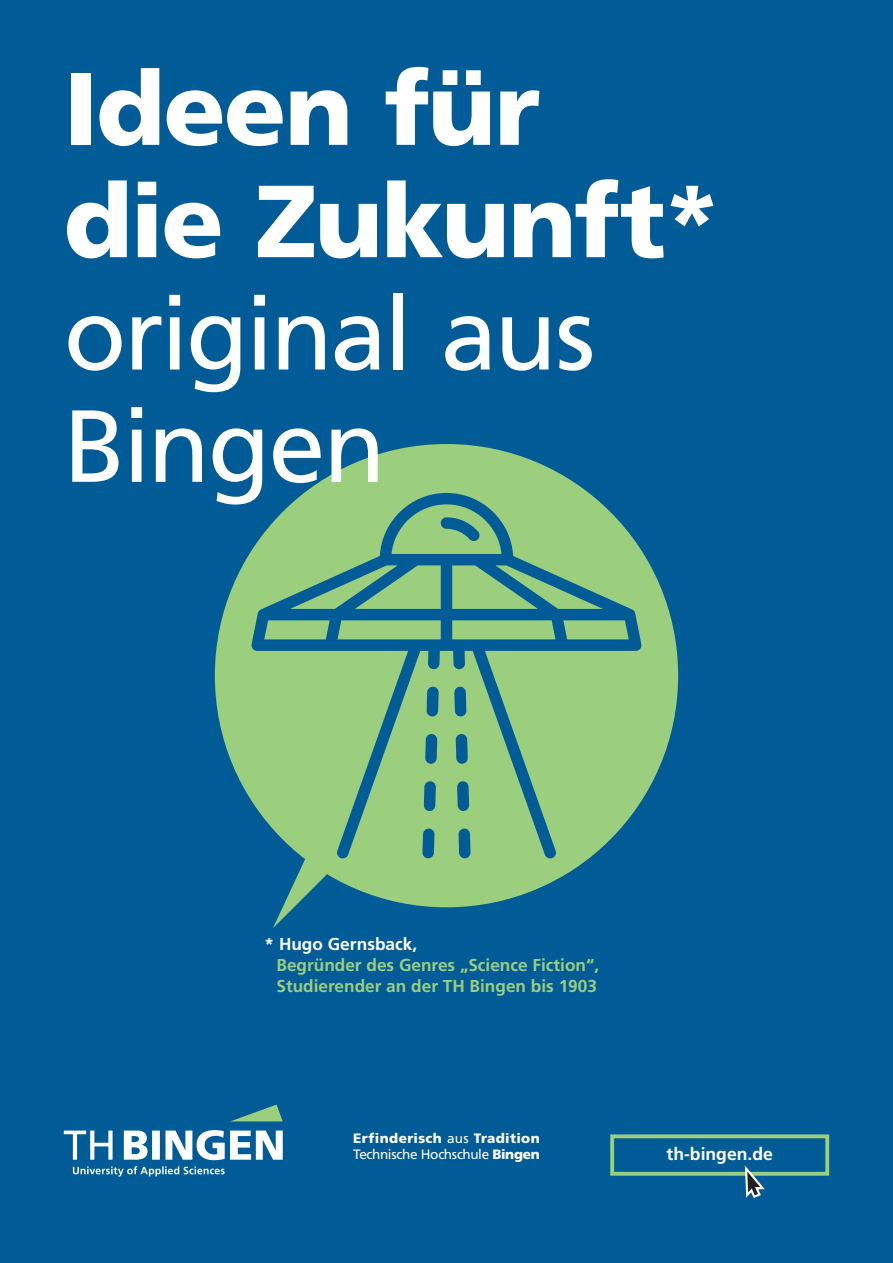
<style>
.page{position:relative;width:893px;height:1263px;background:#005b97}
.page>*{position:absolute;margin:0;border:0;box-sizing:border-box;transform-origin:0 0}
.t1{font:900 102.3px/112.4px "Frutiger";letter-spacing:-.02em;color:#fff}
.t2{font:102.3px/112.4px "Frutiger";letter-spacing:-.03em;color:#fff}
.t3{font:700 17.55px "Frutiger";color:#fff}
.t4{font:700 17.25px/20.7px "Frutiger";color:#9bce7d}
.t5{font:700 17.25px "Frutiger";color:#fff}
.t6{font:900 13.58px/16.3px "Frutiger";letter-spacing:.025em;color:#fff}
.s1{font-weight:400}
</style>
<div class="page">
<div style="left:215px;top:444px;width:463px;height:463px;background:#9bce7d;border-radius:50%"></div>
<svg style="left:251px;top:493px;width:391px;height:365px"></svg>
<svg style="left:273px;top:857px;width:59px;height:71px"></svg>
<div style="left:610px;top:1134px;width:219px;height:42px;border:4px solid #9bce7d"></div>
<svg style="left:743px;top:1165px;width:24px;height:33px"></svg>
<svg style="left:231px;top:1104px;width:52px;height:17px"></svg>
<svg style="left:73px;top:1166px;width:152px;height:10px"></svg>
<svg style="left:64px;top:1130px;width:49px;height:30px"></svg>
<svg style="left:124px;top:1130px;width:159px;height:30px"></svg>
<h1 class="t1" style="left:64px;top:51px;width:661px">Ideen für die Zukunft*</h1>
<h1 class="t2" style="left:64px;top:277px;width:533px">original aus<br>Bingen</h1>
<p class="t5" style="left:265px;top:934px;width:154px">* Hugo Gernsback,</p>
<p class="t4" style="left:276px;top:955px;width:324px">Begründer des Genres „Science Fiction“,<br>Studierender an der TH Bingen bis 1903</p>
<p class="t6" style="left:353px;top:1130px;width:188px">Erfinderisch <span class="s1">aus</span> Tradition<br><span class="s1">Technische Hochschule</span> Bingen</p>
<p class="t3" style="left:666px;top:1143px;width:108px">th-bingen.de</p>
</div>
